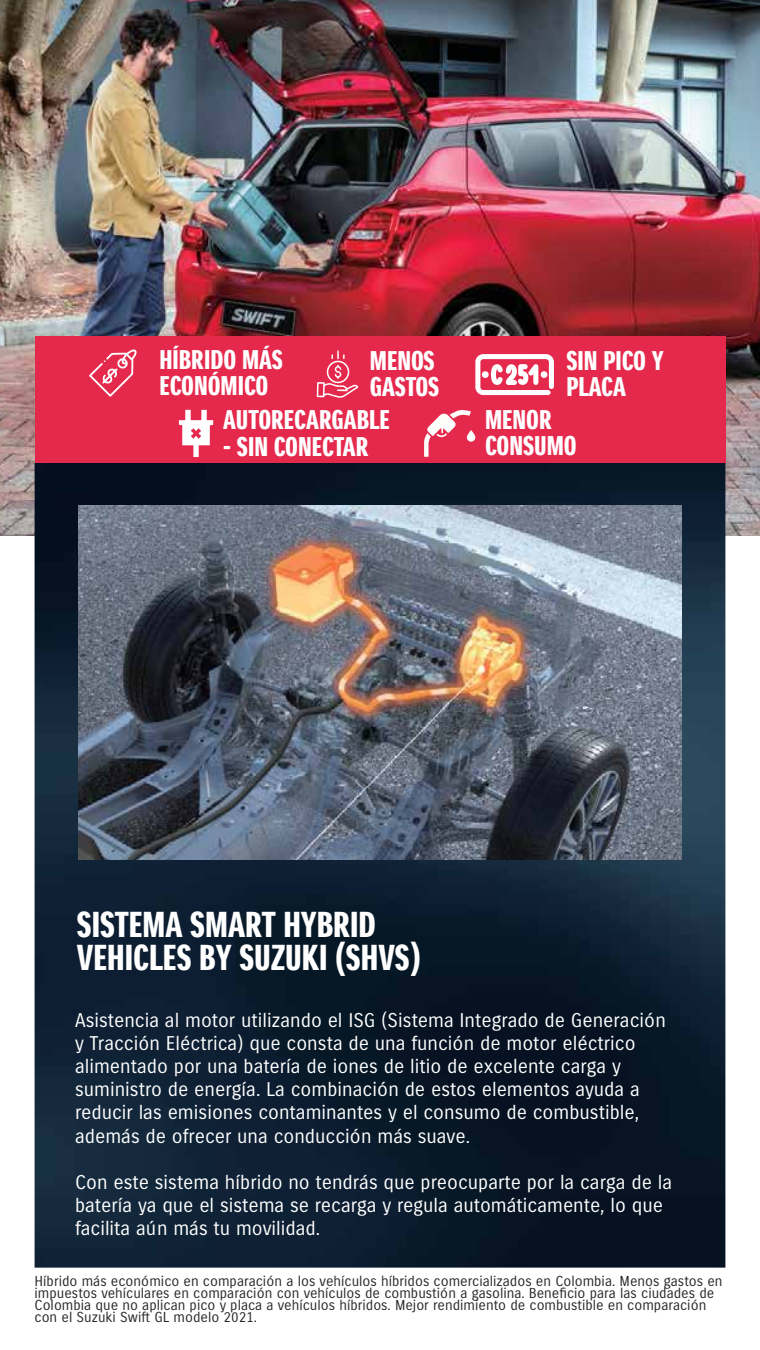
<style>
.page{position:relative;width:760px;height:1350px;background:#fff}
.page>*{position:absolute;margin:0;border:0;box-sizing:border-box;transform-origin:0 0}
.t1{font:35px/33.2px "Suzuki Headline";color:#fff}
.t2{font:26.25px/26.2px "Suzuki Headline";color:#fff}
.t3{font:19.25px/23.1px "Suzuki";color:#fff}
.t4{font:14px/12.2px "Suzuki";color:#262728}
</style>
<div class="page">
<img style="left:0;top:0;width:759px;height:535px">
<img style="left:35px;top:463px;width:690px;height:804px">
<img style="left:79px;top:505px;width:601px;height:354px">
<div style="left:35px;top:336px;width:690px;height:127px;background:#e5294c"></div>
<svg style="left:89px;top:349px;width:48px;height:48px"></svg>
<svg style="left:316px;top:350px;width:42px;height:48px"></svg>
<svg style="left:475px;top:354px;width:78px;height:41px"></svg>
<div style="left:540px;top:371px;width:7px;height:7px;background:#fff;border-radius:50%"></div>
<div style="left:481px;top:371px;width:7px;height:7px;background:#fff;border-radius:50%"></div>
<svg style="left:424px;top:410px;width:51px;height:47px"></svg>
<svg style="left:179px;top:410px;width:34px;height:47px"></svg>
<h2 class="t2" style="left:159px;top:347px;width:125px">HÍBRIDO MÁS<br>ECONÓMICO</h2>
<h2 class="t2" style="left:369px;top:348px;width:71px">MENOS<br>GASTOS</h2>
<h2 class="t2" style="left:566px;top:348px;width:99px">SIN PICO Y<br>PLACA</h2>
<h2 class="t2" style="left:223px;top:407px;width:168px">AUTORECARGABLE</h2>
<h2 class="t2" style="left:223px;top:433px;width:147px">- SIN CONECTAR</h2>
<h2 class="t2" style="left:485px;top:407px;width:93px">MENOR<br>CONSUMO</h2>
<h1 class="t1" style="left:77px;top:908px;width:344px">SISTEMA SMART HYBRID<br>VEHICLES BY SUZUKI (SHVS)</h1>
<p class="t3" style="left:75px;top:1009px;width:592px">Asistencia al motor utilizando el ISG (Sistema Integrado de Generación y Tracción Eléctrica) que consta de una función de motor eléctrico alimentado por una batería de iones de litio de excelente carga y suministro de energía. La combinación de estos elementos ayuda a reducir las emisiones contaminantes y el consumo de combustible, además de ofrecer una conducción más suave.</p>
<p class="t3" style="left:75px;top:1170px;width:598px">Con este sistema híbrido no tendrás que preocuparte por la carga de la batería ya que el sistema se recarga y regula automáticamente, lo que facilita aún más tu movilidad.</p>
<p class="t4" style="left:35px;top:1274px;width:689px">Híbrido más económico en comparación a los vehículos híbridos comercializados en Colombia. Menos gastos en impuestos vehículares en comparación con vehículos de combustión a gasolina. Beneficio para las ciudades de Colombia que no aplican pico y placa a vehículos híbridos. Mejor rendimiento de combustible en comparación con el Suzuki Swift GL modelo 2021.</p>
</div>
